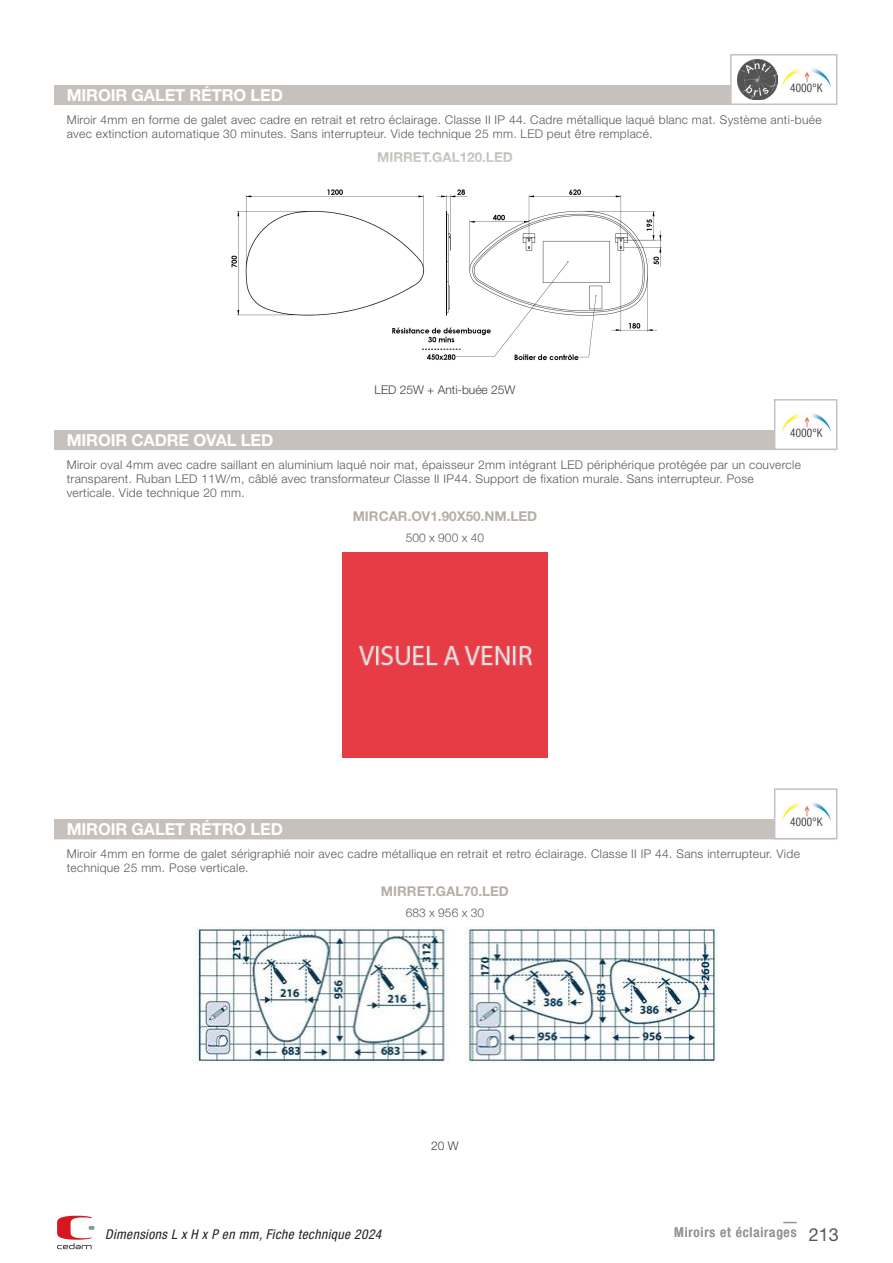
<style>
.page{position:relative;width:893px;height:1263px;background:#fff}
.page>*{position:absolute;margin:0;border:0;box-sizing:border-box;transform-origin:0 0}
.t1{font:18px "Helvetica Neue LT Std";color:#57585a}
.titre_tableau{font:700 16.5px "Helvetica Neue LT Std";letter-spacing:-.01em;color:#fff}
.ref{font:700 13.5px "Helvetica Neue LT Std";color:#b3ada5}
.t2{font:italic condensed 13.5px "Helvetica Neue LT Std";letter-spacing:.03em;color:#231f20}
.titre_collection{font:500 condensed 13.5px "Helvetica Neue LT Std";letter-spacing:.06em;color:#95979a}
.intro_tab{font:300 12px/14.4px "Helvetica Neue LT Std";letter-spacing:.025em;color:#57585a}
.infos_complémentaires_centré{font:300 12px "Helvetica Neue LT Std";color:#3e3e3f}
.dimensions{font:300 12px "Helvetica Neue LT Std";color:#231f20}
</style>
<div class="page">
<svg style="left:57px;top:1216px;width:37px;height:33px"></svg>
<div style="left:54px;top:85px;width:782px;height:21px;background:#c6c1bc"></div>
<hr style="left:54px;top:105px;width:780px;height:3px;background:#fff">
<hr style="left:834px;top:85px;width:3px;height:21px;background:#fff">
<img style="left:231px;top:189px;width:431px;height:172px">
<div style="left:54px;top:430px;width:782px;height:22px;background:#c6c1bc"></div>
<hr style="left:54px;top:450px;width:780px;height:3px;background:#fff">
<hr style="left:834px;top:430px;width:3px;height:22px;background:#fff">
<div style="left:342px;top:553px;width:206px;height:205px;background:#e63c46"></div>
<div style="left:54px;top:820px;width:782px;height:21px;background:#c6c1bc"></div>
<hr style="left:54px;top:839px;width:780px;height:3px;background:#fff">
<hr style="left:834px;top:820px;width:3px;height:21px;background:#fff">
<img style="left:194px;top:928px;width:523px;height:135px">
<div style="left:730px;top:54px;width:107px;height:51px;background:#fff;border:2px solid #c6c1bc"></div>
<img style="left:737px;top:60px;width:40px;height:40px">
<img style="left:781px;top:68px;width:50px;height:25px">
<div style="left:774px;top:399px;width:63px;height:51px;background:#fff;border:2px solid #c6c1bc"></div>
<img style="left:781px;top:413px;width:50px;height:25px">
<div style="left:774px;top:788px;width:63px;height:51px;background:#fff;border:2px solid #c6c1bc"></div>
<img style="left:781px;top:802px;width:50px;height:25px">
<svg style="left:783px;top:1222px;width:13px;height:1px"></svg>
<p class="titre_tableau" style="left:67px;top:85px;width:218px">MIROIR GALET RÉTRO LED</p>
<p class="intro_tab" style="left:67px;top:112px;width:756px">Miroir 4mm en forme de galet avec cadre en retrait et retro éclairage. Classe II IP 44. Cadre métallique laqué blanc mat. Système anti-buée avec extinction automatique 30 minutes. Sans interrupteur. Vide technique 25 mm. LED peut être remplacé.</p>
<p class="ref" style="left:377px;top:149px;width:137px">MIRRET.GAL120.LED</p>
<p class="infos_complémentaires_centré" style="left:375px;top:383px;width:142px">LED 25W + Anti-buée 25W</p>
<p class="titre_tableau" style="left:67px;top:430px;width:208px">MIROIR CADRE OVAL LED</p>
<p class="intro_tab" style="left:67px;top:457px;width:736px">Miroir oval 4mm avec cadre saillant en aluminium laqué noir mat, épaisseur 2mm intégrant LED périphérique protégée par un couvercle transparent. Ruban LED 11W/m, câblé avec transformateur Classe II IP44. Support de fixation murale. Sans interrupteur. Pose</p>
<p class="intro_tab" style="left:67px;top:486px;width:180px">verticale. Vide technique 20 mm.</p>
<p class="ref" style="left:353px;top:508px;width:186px">MIRCAR.OV1.90X50.NM.LED</p>
<p class="dimensions" style="left:406px;top:530px;width:80px">500 x 900 x 40</p>
<p class="titre_tableau" style="left:67px;top:819px;width:218px">MIROIR GALET RÉTRO LED</p>
<p class="intro_tab" style="left:67px;top:846px;width:735px">Miroir 4mm en forme de galet sérigraphié noir avec cadre métallique en retrait et retro éclairage. Classe II IP 44. Sans interrupteur. Vide technique 25 mm. Pose verticale.</p>
<p class="ref" style="left:381px;top:883px;width:129px">MIRRET.GAL70.LED</p>
<p class="dimensions" style="left:406px;top:905px;width:80px">683 x 956 x 30</p>
<p class="infos_complémentaires_centré" style="left:431px;top:1138px;width:29px">20 W</p>
<p class="titre_collection" style="left:674px;top:1224px;width:124px">Miroirs et éclairages</p>
<p class="t2" style="left:105px;top:1227px;width:278px">Dimensions L x H x P en mm, Fiche technique 2024</p>
<h1 class="t1" style="left:809px;top:1224px;width:32px">213</h1>
</div>
